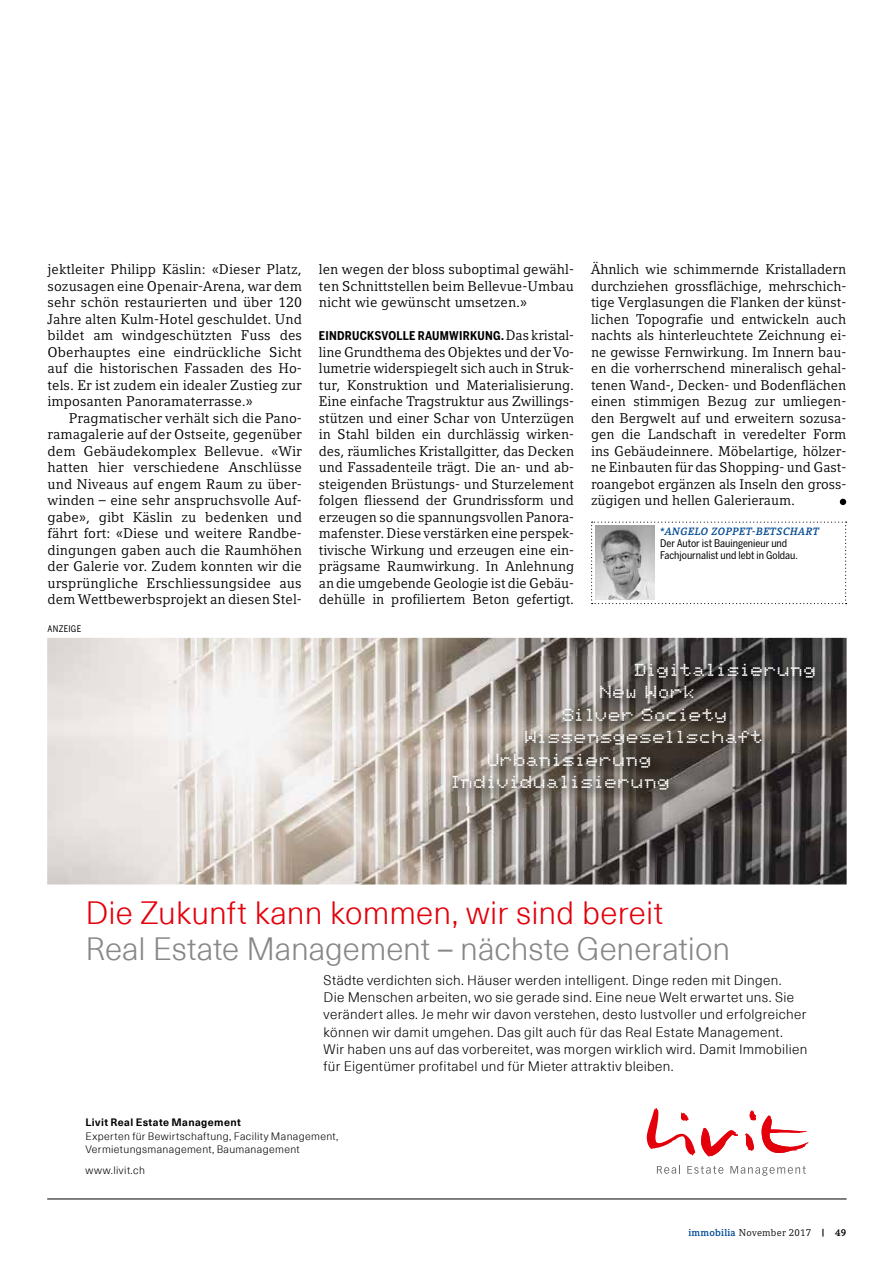
<style>
.page{position:relative;width:893px;height:1263px;background:#fff}
.page>*{position:absolute;margin:0;border:0;box-sizing:border-box;transform-origin:0 0}
.t1{font:300 31.5px "Neue Haas Unica Pro";color:#868786}
.t2{font:300 31.5px "Neue Haas Unica Pro";letter-spacing:.01em;color:#e3000b}
.t3{font:16.5px "Pixel";letter-spacing:.05em;color:#fff}
.t4{font:16.5px "Pixel";letter-spacing:.01em;color:#fff}
.t5{font:16.5px "Pixel";letter-spacing:.005em;color:#fff}
.t6{font:16.5px "Pixel";color:#fff}
.t7{font:16.5px "Pixel";letter-spacing:.07em;color:#fff}
.t8{font:13.95px/16.5px "Compatil Letter LT Pro";letter-spacing:.005em;color:#000;text-align:justify}
.t9{font:300 13.5px/17px "Neue Haas Unica Pro";letter-spacing:.025em;color:#000}
.t10{font:700 12px "Benton Sans Cond";letter-spacing:.025em;color:#000}
.t11{font:300 10.5px/13.5px "Neue Haas Unica Pro";letter-spacing:.035em;color:#000}
.t12{font:10.5px/12px "Benton Sans Cond";color:#000}
.t13{font:700 10.5px "Neue Haas Unica Pro";letter-spacing:.04em;color:#000}
.t14{font:italic 700 10.5px "Compatil Letter LT Pro";letter-spacing:.025em;color:#004a93}
.t15{font:9.75px "Compatil Letter LT Pro";letter-spacing:.025em;color:#000}
.t16{font:9px "Benton Sans Cond";letter-spacing:.025em;color:#000}
.s1{font-family:"Compatil Letter LT Pro";font-weight:400;font-size:13.95px}
.s2{font-weight:700;color:#004a93}
.s3{font-weight:700}
</style>
<div class="page">
<img style="left:47px;top:638px;width:800px;height:246px">
<img style="left:446px;top:656px;width:384px;height:149px">
<svg style="left:701px;top:1128px;width:37px;height:29px"></svg>
<svg style="left:647px;top:1108px;width:48px;height:47px"></svg>
<svg style="left:749px;top:1110px;width:7px;height:10px"></svg>
<svg style="left:762px;top:1115px;width:46px;height:38px"></svg>
<svg style="left:745px;top:1133px;width:9px;height:18px"></svg>
<svg style="left:657px;top:1165px;width:23px;height:9px"></svg>
<svg style="left:687px;top:1166px;width:36px;height:8px"></svg>
<svg style="left:730px;top:1166px;width:76px;height:10px"></svg>
<hr style="left:47px;top:1199px;width:800px;height:1px;background:#000">
<svg style="left:591px;top:522px;width:256px;height:82px"></svg>
<img style="left:595px;top:526px;width:60px;height:74px">
<svg style="left:840px;top:499px;width:6px;height:6px"></svg>
<p class="t8" style="left:48px;top:261px;width:256px">jektleiter Philipp Käslin: «Dieser Platz, sozusagen eine Openair-Arena, war dem sehr schön restaurierten und über 120<br>Jahre alten Kulm-Hotel geschuldet. Und bildet am windgeschützten Fuss des Oberhauptes eine eindrückliche Sicht auf die historischen Fassaden des Ho&shy;tels. Er ist zudem ein idealer Zustieg zur imposanten Panoramaterrasse.»</p>
<p class="t8" style="left:48px;top:410px;width:256px;text-indent:21px">Pragmatischer verhält sich die Pano&shy;ramagalerie auf der Ostseite, gegenüber dem Gebäudekomplex Bellevue. «Wir hatten hier verschiedene Anschlüsse und Niveaus auf engem Raum zu über&shy;winden – eine sehr anspruchsvolle Auf&shy;gabe», gibt Käslin zu bedenken und fährt fort: «Diese und weitere Randbe&shy;dingungen gaben auch die Raumhöhen der Galerie vor. Zudem konnten wir die ursprüngliche Erschliessungsidee aus dem Wettbewerbsprojekt an diesen Stel-</p>
<p class="t16" style="left:48px;top:623px;width:35px">ANZEIGE</p>
<p class="t8" style="left:319px;top:261px;width:257px">len wegen der bloss suboptimal gewähl&shy;ten Schnittstellen beim Bellevue-Umbau nicht wie gewünscht umsetzen.»</p>
<p class="t10" style="left:319px;top:329px;width:257px">EINDRUCKSVOLLE RAUMWIRKUNG. <span class="s1">Das kristal-</span></p>
<p class="t8" style="left:319px;top:344px;width:257px">line Grundthema des Objektes und der Vo&shy;lumetrie widerspiegelt sich auch in Struk&shy;tur, Konstruktion und Materialisierung.<br>Eine einfache Tragstruktur aus Zwillings&shy;stützen und einer Schar von Unterzügen in Stahl bilden ein durchlässig wirken&shy;des, räumliches Kristallgitter, das Decken und Fassadenteile trägt. Die an- und ab&shy;steigenden Brüstungs- und Sturzelement folgen fliessend der Grundrissform und erzeugen so die spannungsvollen Panora&shy;mafenster. Diese verstärken eine perspek&shy;tivische Wirkung und erzeugen eine ein&shy;prägsame Raumwirkung. In Anlehnung an die umgebende Geologie ist die Gebäu&shy;dehülle in profiliertem Beton gefertigt.</p>
<p class="t8" style="left:591px;top:261px;width:257px">Ähnlich wie schimmernde Kristalladern durchziehen grossflächige, mehrschich&shy;tige Verglasungen die Flanken der künst&shy;lichen Topografie und entwickeln auch nachts als hinterleuchtete Zeichnung ei&shy;ne gewisse Fernwirkung. Im Innern bau&shy;en die vorherrschend mineralisch gehal&shy;tenen Wand-, Decken- und Bodenflächen einen stimmigen Bezug zur umliegen&shy;den Bergwelt auf und erweitern sozusa&shy;gen die Landschaft in veredelter Form ins Gebäudeinnere. Möbelartige, hölzer&shy;ne Einbauten für das Shopping- und Gast&shy;roangebot ergänzen als Inseln den gross&shy;zügigen und hellen Galerieraum.</p>
<p class="t14" style="left:660px;top:525px;width:160px">*ANGELO ZOPPET-BETSCHART</p>
<p class="t12" style="left:660px;top:538px;width:139px">Der Autor ist Bauingenieur und<br>Fachjournalist und lebt in Goldau.</p>
<p class="t5" style="left:634px;top:660px;width:183px">Digitalisierung</p>
<p class="t3" style="left:600px;top:682px;width:97px">New Work</p>
<p class="t6" style="left:562px;top:705px;width:166px">Silver Society</p>
<p class="t3" style="left:524px;top:727px;width:239px">Wissensgesellschaft</p>
<p class="t7" style="left:487px;top:750px;width:165px">Urbanisierung</p>
<p class="t4" style="left:449px;top:772px;width:221px">Individualisierung</p>
<h1 class="t2" style="left:85px;top:894px;width:579px">Die Zukunft kann kommen, wir sind bereit</h1>
<h1 class="t1" style="left:85px;top:930px;width:646px">Real Estate Management – nächste Generation</h1>
<p class="t9" style="left:324px;top:972px;width:485px">Städte verdichten sich. Häuser werden intelligent. Dinge reden mit Dingen.<br>Die Menschen arbeiten, wo sie gerade sind. Eine neue Welt erwartet uns. Sie verändert alles. Je mehr wir davon verstehen, desto lustvoller und erfolg reicher können wir damit umgehen. Das gilt auch für das Real Estate Management.<br>Wir haben uns auf das vorbereitet, was morgen wirklich wird. Damit Immobilien für Eigentümer profitabel und für Mieter attraktiv bleiben.</p>
<p class="t13" style="left:85px;top:1116px;width:157px">Livit Real Estate Management</p>
<p class="t11" style="left:85px;top:1130px;width:254px">Experten für Bewirtschaftung, Facility Management,<br>Vermietungsmanagement, Baumanagement</p>
<p class="t11" style="left:85px;top:1163px;width:61px">www.livit.ch</p>
<p class="t15" style="left:688px;top:1227px;width:159px"><span class="s2">immobilia</span> November 2017 <span class="s3">| 49</span></p>
</div>
